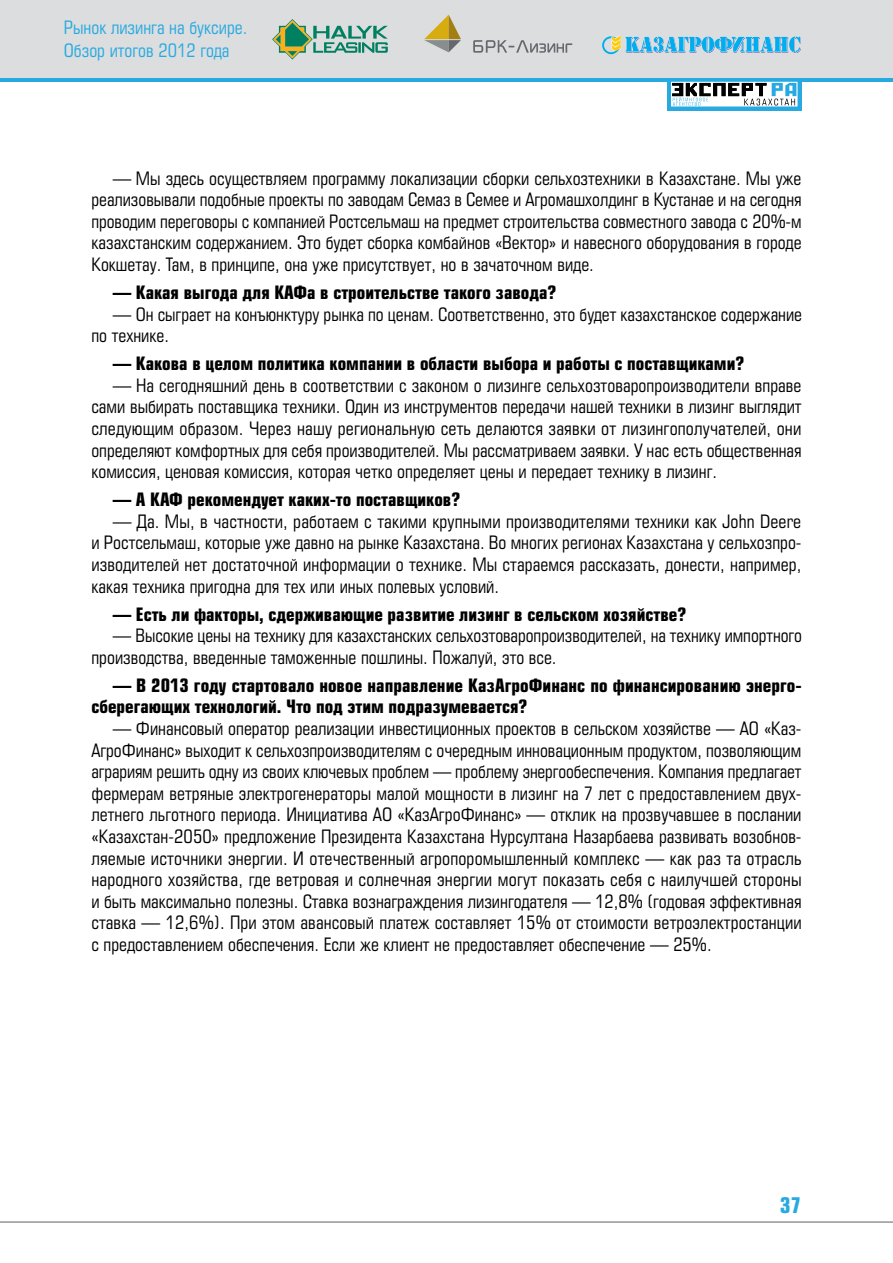
<style>
.page{position:relative;width:893px;height:1263px;background:#fff}
.page>*{position:absolute;margin:0;border:0;box-sizing:border-box;transform-origin:0 0}
.t1{font:700 21px "Europe Condensed C";color:#27aae1}
.t2{font:18px/21.6px "Europe Condensed C";color:#000;text-align:justify}
.t3{font:700 18px/21.6px "Europe Condensed C";color:#000}
.t4{font:18px/23.4px "Europe Condensed C";color:#27aae1}
</style>
<div class="page">
<div style="left:0;top:0;width:893px;height:79px;background:#dcddde"></div>
<hr style="left:0;top:1221px;width:893px;height:2px;background:#939598">
<hr style="left:0;top:78px;width:893px;height:4px;background:#27aae1">
<svg style="left:272px;top:19px;width:116px;height:41px"></svg>
<svg style="left:473px;top:40px;width:99px;height:13px"></svg>
<svg style="left:424px;top:15px;width:37px;height:37px"></svg>
<svg style="left:602px;top:35px;width:199px;height:19px"></svg>
<svg style="left:667px;top:81px;width:134px;height:29px"></svg>
<svg style="left:671px;top:82px;width:126px;height:24px"></svg>
<p class="t4" style="left:64px;top:15px;width:185px">Рынок лизинга на буксире.<br>Обзор итогов 2012 года</p>
<p class="t2" style="left:91px;top:167px;width:712px;text-indent:21px">— Мы здесь осуществляем программу локализации сборки сельхозтехники в Казахстане. Мы уже реализовывали подобные проекты по заводам Семаз в Семее и Агромашхолдинг в Кустанае и на сегодня проводим переговоры с компанией Ростсельмаш на предмет строительства совместного завода с 20%-м казахстанским содержанием. Это будет сборка комбайнов «Вектор» и навесного оборудования в городе Кокшетау. Там, в принципе, она уже присутствует, но в зачаточном виде.</p>
<p class="t3" style="left:113px;top:281px;width:445px">— Какая выгода для КАФа в строительстве такого завода?</p>
<p class="t2" style="left:91px;top:303px;width:712px;text-indent:21px">— Он сыграет на конъюнктуру рынка по ценам. Соответственно, это будет казахстанское содержание по технике.</p>
<p class="t3" style="left:113px;top:352px;width:633px">— Какова в целом политика компании в области выбора и работы с поставщиками?</p>
<p class="t2" style="left:91px;top:374px;width:712px;text-indent:21px">— На сегодняшний день в соответствии с законом о лизинге сельхозтоваропроизводители вправе сами выбирать поставщика техники. Один из инструментов передачи нашей техники в лизинг выглядит следующим образом. Через нашу региональную сеть делаются заявки от лизингополучателей, они определяют комфортных для себя производителей. Мы рассматриваем заявки. У нас есть общественная комиссия, ценовая комиссия, которая четко определяет цены и передает технику в лизинг.</p>
<p class="t3" style="left:113px;top:488px;width:349px">— А КАФ рекомендует каких-то поставщиков?</p>
<p class="t2" style="left:91px;top:510px;width:712px;text-indent:21px">— Да. Мы, в частности, работаем с такими крупными производителями техники как John Deere и Ростсельмаш, которые уже давно на рынке Казахстана. Во многих регионах Казахстана у сельхозпро&shy;изводителей нет достаточной информации о технике. Мы стараемся рассказать, донести, например, какая техника пригодна для тех или иных полевых условий.</p>
<p class="t3" style="left:113px;top:603px;width:575px">— Есть ли факторы, сдерживающие развитие лизинг в сельском хозяйстве?</p>
<p class="t2" style="left:91px;top:625px;width:712px;text-indent:21px">— Высокие цены на технику для казахстанских сельхозтоваропроизводителей, на технику импортного производства, введенные таможенные пошлины. Пожалуй, это все.</p>
<p class="t3" style="left:91px;top:674px;width:710px;text-indent:21px">— В 2013 году стартовало новое направление КазАгроФинанс по финансированию энерго&shy;сберегающих технологий. Что под этим подразумевается?</p>
<p class="t2" style="left:91px;top:717px;width:712px;text-indent:21px">— Финансовый оператор реализации инвестиционных проектов в сельском хозяйстве — АО «Каз-АгроФинанс» выходит к сельхозпроизводителям с очередным инновационным продуктом, позволяющим аграриям решить одну из своих ключевых проблем — проблему энергообеспечения. Компания предлагает фермерам ветряные электрогенераторы малой мощности в лизинг на 7 лет с предоставлением двух&shy;летнего льготного периода. Инициатива АО «КазАгроФинанс» — отклик на прозвучавшее в послании «Казахстан-2050» предложение Президента Казахстана Нурсултана Назарбаева развивать возобнов&shy;ляемые источники энергии. И отечественный агропоромышленный комплекс — как раз та отрасль народного хозяйства, где ветровая и солнечная энергии могут показать себя с наилучшей стороны и быть максимально полезны. Ставка вознаграждения лизингодателя — 12,8% (годовая эффективная ставка — 12,6%). При этом авансовый платеж составляет 15% от стоимости ветроэлектростанции с предоставлением обеспечения. Если же клиент не предоставляет обеспечение — 25%.</p>
<p class="t1" style="left:780px;top:1192px;width:23px">37</p>
</div>
